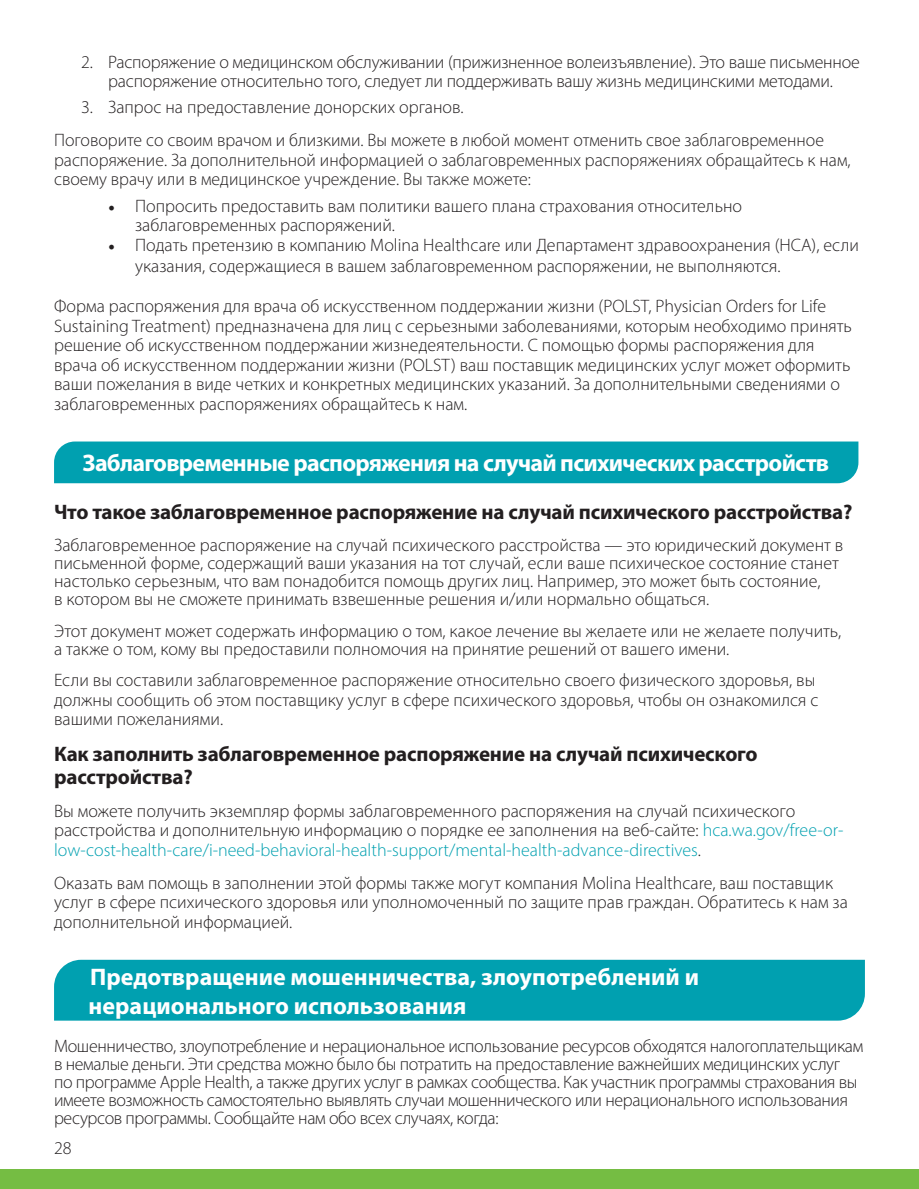
<style>
.page{position:relative;width:919px;height:1189px;background:#fff}
.page>*{position:absolute;margin:0;border:0;box-sizing:border-box;transform-origin:0 0}
.t1{font:700 24px/28.8px "Myriad Pro";letter-spacing:-.005em;color:#fff}
.t2{font:700 24px "Myriad Pro";letter-spacing:-.03em;color:#fff}
.t3{font:700 21px/22.6px "Myriad Pro";letter-spacing:-.01em;color:#231f20}
.t4{font:300 18px/19.5px "Myriad Pro";color:#231f20}
.t5{font:300 18px/18px "Myriad Pro";letter-spacing:-.02em;color:#231f20}
.s1{font-family:"Minion Pro";font-weight:400}
.s2{color:#00a0b0}
</style>
<div class="page">
<div style="left:0;top:1168px;width:918px;height:20px;background:#75bd43"></div>
<div style="left:54px;top:441px;width:804px;height:42px;background:#00a0b0"></div>
<div style="left:54px;top:959px;width:810px;height:61px;background:#00a0b0"></div>
<p class="t4" style="left:81px;top:52px;width:780px;text-align:center">2. Распоряжение о медицинском обслуживании (прижизненное волеизъявление). Это ваше письменное распоряжение относительно того, следует ли поддерживать вашу жизнь медицинскими методами.</p>
<p class="t4" style="left:81px;top:97px;width:384px">3. Запрос на предоставление донорских органов.</p>
<p class="t4" style="left:54px;top:130px;width:797px">Поговорите со своим врачом и близкими. Вы можете в любой момент отменить свое заблаговременное распоряжение. За дополнительной информацией о заблаговременных распоряжениях обращайтесь к нам, своему врачу или в медицинское учреждение. Вы также можете:</p>
<p class="t4" style="left:135px;top:196px;width:608px;text-indent:-27px"><span class="s1">•</span> Попросить предоставить вам политики вашего плана страхования относительно заблаговременных распоряжений.</p>
<p class="t4" style="left:135px;top:234px;width:725px;line-height:21.6px;text-indent:-27px"><span class="s1">•</span> Подать претензию в компанию Molina Healthcare или Департамент здравоохранения (HCA), если указания, содержащиеся в вашем заблаговременном распоряжении, не выполняются.</p>
<p class="t4" style="left:54px;top:296px;width:799px">Форма распоряжения для врача об искусственном поддержании жизни (POLST, Physician Orders for Life Sustaining Treatment) предназначена для лиц с серьезными заболеваниями, которым необходимо принять решение об искусственном поддержании жизнедеятельности. С помощью формы распоряжения для врача об искусственном поддержании жизни (POLST) ваш поставщик медицинских услуг может оформить ваши пожелания в виде четких и конкретных медицинских указаний. За дополнительными сведениями о заблаговременных распоряжениях обращайтесь к нам.</p>
<h2 class="t2" style="left:83px;top:447px;width:747px">Заблаговременные распоряжения на случай психических расстройств</h2>
<h3 class="t3" style="left:54px;top:500px;width:799px">Что такое заблаговременное распоряжение на случай психического расстройства?</h3>
<p class="t4" style="left:54px;top:535px;width:790px;line-height:18px">Заблаговременное распоряжение на случай психического расстройства — это юридический документ в письменной форме, содержащий ваши указания на тот случай, если ваше психическое состояние станет настолько серьезным, что вам понадобится помощь других лиц. Например, это может быть состояние,<br>в котором вы не сможете принимать взвешенные решения и/или нормально общаться.</p>
<p class="t4" style="left:54px;top:621px;width:788px;line-height:18px">Этот документ может содержать информацию о том, какое лечение вы желаете или не желаете получить, а также о том, кому вы предоставили полномочия на принятие решений от вашего имени.</p>
<p class="t4" style="left:54px;top:670px;width:765px">Если вы составили заблаговременное распоряжение относительно своего физического здоровья, вы должны сообщить об этом поставщику услуг в сфере психического здоровья, чтобы он ознакомился с вашими пожеланиями.</p>
<h3 class="t3" style="left:54px;top:741px;width:704px">Как заполнить заблаговременное распоряжение на случай психического расстройства?</h3>
<p class="t4" style="left:54px;top:800px;width:790px">Вы можете получить экземпляр формы заблаговременного распоряжения на случай психического расстройства и дополнительную информацию о порядке ее заполнения на веб-сайте: <span class="s2">hca.wa.gov/free-or&shy;low-cost-health-care/i-need-behavioral-health-support/mental-health-advance-directives</span>.</p>
<p class="t4" style="left:54px;top:872px;width:795px">Оказать вам помощь в заполнении этой формы также могут компания Molina Healthcare, ваш поставщик услуг в сфере психического здоровья или уполномоченный по защите прав граждан. Обратитесь к нам за дополнительной информацией.</p>
<h2 class="t1" style="left:89px;top:961px;width:611px">Предотвращение мошенничества, злоупотреблений и нерационального использования</h2>
<p class="t5" style="left:54px;top:1036px;width:810px">Мошенничество, злоупотребление и нерациональное использование ресурсов обходятся налогоплательщикам в немалые деньги. Эти средства можно было бы потратить на предоставление важнейших медицинских услуг по программе Apple Health, а также других услуг в рамках сообщества. Как участник программы страхования вы имеете возможность самостоятельно выявлять случаи мошеннического или нерационального использования ресурсов программы. Сообщайте нам обо всех случаях, когда:</p>
<p class="t4" style="left:54px;top:1137px;width:19px">28</p>
</div>
